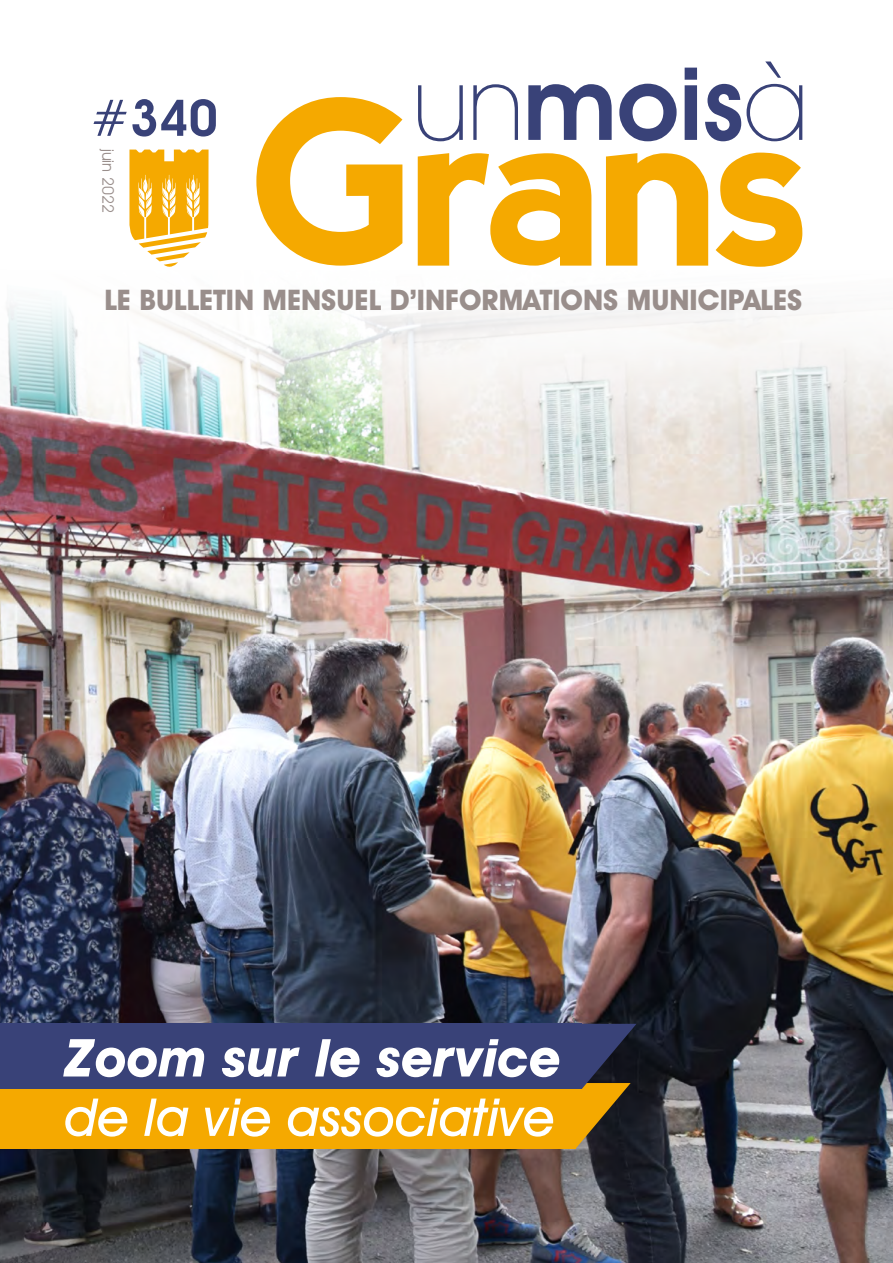
<style>
.page{position:relative;width:893px;height:1263px;background:#fff}
.page>*{position:absolute;margin:0;border:0;box-sizing:border-box;transform-origin:0 0}
.t1{font:italic 500 52.5px "Avant Garde IT Cby BT";color:#fff}
.t2{font:italic 700 52.5px "Avant Garde IT Cby BT";color:#fff}
.t3{font:600 50.7px "Avant Garde IT Cby BT";color:#394278}
.t4{font:700 28.5px "Avant Garde IT Cby BT";color:#998e8b}
.t5{font:15.9px "Avant Garde IT Cby BT";color:#998e8b}
.s1{font-weight:400}
</style>
<div class="page">
<img style="left:0;top:304px;width:893px;height:959px">
<svg style="left:129px;top:150px;width:80px;height:117px"></svg>
<svg style="left:256px;top:97px;width:546px;height:170px;fill:#f5a900"></svg>
<svg style="left:418px;top:62px;width:384px;height:79px"></svg>
<div style="left:0;top:1083px;width:576px;height:65px;background:#f5a900"></div>
<div style="left:0;top:1024px;width:582px;height:65px;background:#394278"></div>
<svg style="left:576px;top:1024px;width:60px;height:124px;background:#544633"></svg>
<h2 class="t3" style="left:91px;top:87px;width:129px"><span class="s1">#</span>340</h2>
<p class="t5" style="left:118px;top:149px;width:66px;rotate:90deg">juin 2022</p>
<p class="t4" style="left:104px;top:282px;width:699px">LE BULLETIN MENSUEL D’INFORMATIONS MUNICIPALES</p>
<h1 class="t2" style="left:64px;top:1026px;width:498px">Zoom sur le service</h1>
<h1 class="t1" style="left:64px;top:1085px;width:492px">de la vie associative</h1>
</div>
